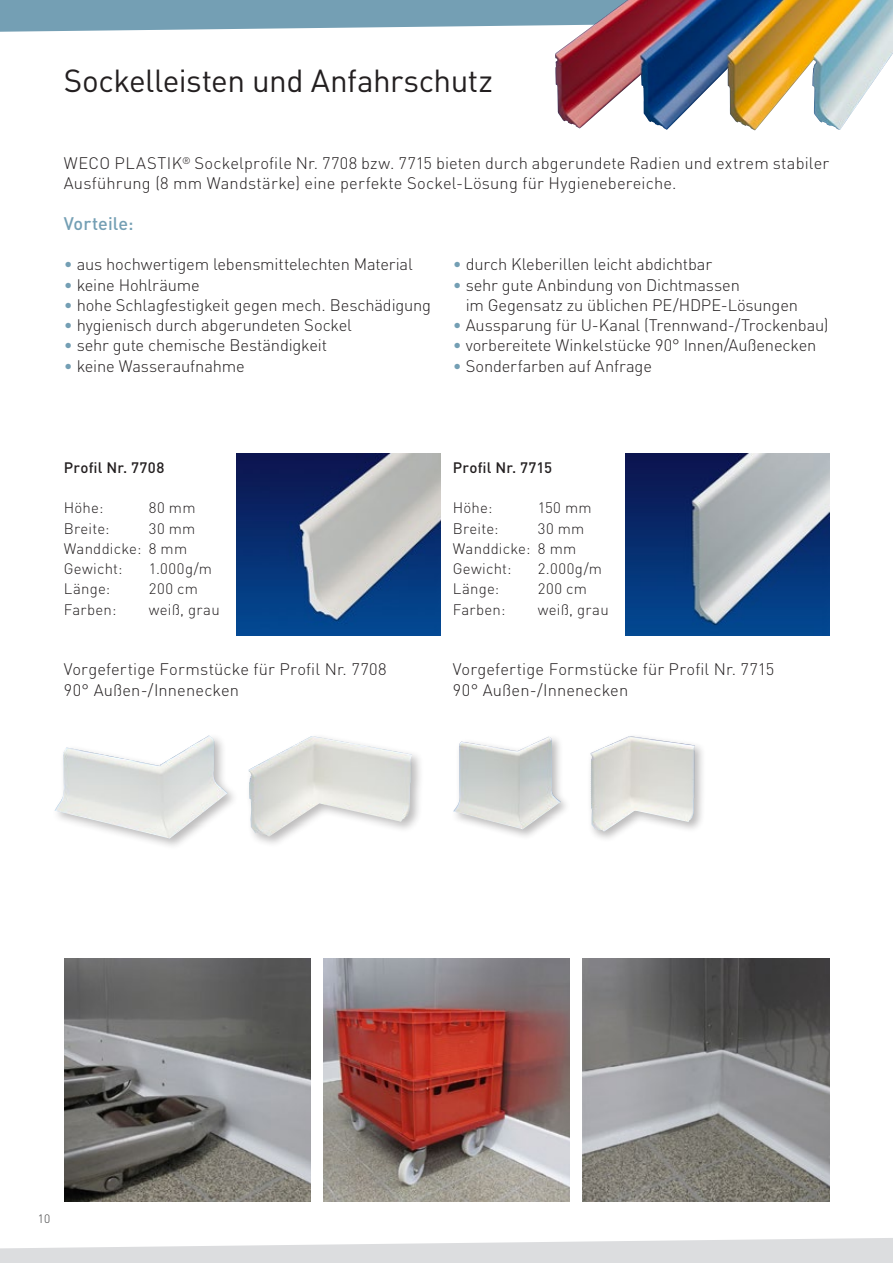
<style>
.page{position:relative;width:893px;height:1263px;background:#fff}
.page>*{position:absolute;margin:0;border:0;box-sizing:border-box;transform-origin:0 0}
.Head{font:31.5px "DIN Pro";letter-spacing:-.02em;color:#231f20}
.Head_Text_grün{font:500 18px "DIN Pro";letter-spacing:.005em;color:#749fb4}
.Text{font:300 16.5px/20.2px "DIN Pro";letter-spacing:-.005em;color:#231f20}
.Text-2{font:300 15px "DIN Pro";letter-spacing:.015em;color:#231f20}
.Text-3{font:500 15px "DIN Pro";letter-spacing:.02em;color:#231f20}
.t1{font:300 12px "DIN Pro";color:#3e3e3f}
.s1{color:#749fb4}
</style>
<div class="page">
<svg style="left:0;top:1238px;width:893px;height:25px"></svg>
<svg style="left:0;top:0;width:893px;height:32px;background:#8babb4"></svg>
<img style="left:625px;top:454px;width:204px;height:182px">
<img style="left:237px;top:454px;width:203px;height:182px">
<img style="left:323px;top:959px;width:247px;height:243px">
<img style="left:65px;top:959px;width:245px;height:243px">
<img style="left:583px;top:959px;width:246px;height:243px">
<div style="left:52px;top:732px;width:187px;height:118px;background:#231f20;opacity:.3"></div>
<img style="left:55px;top:735px;width:173px;height:104px">
<div style="left:245px;top:733px;width:179px;height:115px;background:#231f20;opacity:.3"></div>
<img style="left:249px;top:736px;width:163px;height:100px">
<div style="left:450px;top:734px;width:121px;height:106px;background:#231f20;opacity:.3"></div>
<img style="left:453px;top:737px;width:108px;height:92px">
<div style="left:587px;top:733px;width:119px;height:109px;background:#231f20;opacity:.3"></div>
<img style="left:591px;top:736px;width:38px;height:70px">
<img style="left:555px;top:0;width:262px;height:130px">
<p class="Head" style="left:64px;top:59px;width:430px">Sockelleisten und Anfahrschutz</p>
<p class="Text" style="left:64px;top:152px;width:767px">WECO PLASTIK<sup>®</sup> Sockelprofile Nr. 7708 bzw. 7715 bieten durch abgerundete Radien und extrem stabiler<br>Ausführung (8 mm Wandstärke) eine perfekte Sockel-Lösung für Hygienebereiche.</p>
<p class="Head_Text_grün" style="left:64px;top:211px;width:71px">Vorteile:</p>
<p class="Text" style="left:64px;top:254px;width:351px"><span class="s1">•</span> aus hochwertigem lebensmittelechten Material</p>
<p class="Text" style="left:64px;top:274px;width:137px"><span class="s1">•</span> keine Hohlräume</p>
<p class="Text" style="left:64px;top:294px;width:369px"><span class="s1">•</span> hohe Schlagfestigkeit gegen mech. Beschädigung</p>
<p class="Text" style="left:64px;top:314px;width:290px"><span class="s1">•</span> hygienisch durch abgerundeten Sockel</p>
<p class="Text" style="left:64px;top:335px;width:265px"><span class="s1">•</span> sehr gute chemische Beständigkeit</p>
<p class="Text" style="left:64px;top:355px;width:182px"><span class="s1">•</span> keine Wasseraufnahme</p>
<p class="Text" style="left:453px;top:254px;width:261px"><span class="s1">•</span> durch Kleberillen leicht abdichtbar</p>
<p class="Text" style="left:466px;top:274px;width:334px;text-indent:-13px"><span class="s1">•</span> sehr gute Anbindung von Dichtmassen<br>im Gegensatz zu üblichen PE/HDPE-Lösungen</p>
<p class="Text" style="left:453px;top:314px;width:377px"><span class="s1">•</span> Aussparung für U-Kanal (Trennwand-/Trockenbau)</p>
<p class="Text" style="left:453px;top:335px;width:365px"><span class="s1">•</span> vorbereitete Winkelstücke 90° Innen/Außenecken</p>
<p class="Text" style="left:453px;top:355px;width:201px"><span class="s1">•</span> Sonderfarben auf Anfrage</p>
<p class="Text-3" style="left:64px;top:457px;width:102px">Profil Nr. 7708</p>
<p class="Text-2" style="left:64px;top:498px;width:41px">Höhe:</p>
<p class="Text-2" style="left:149px;top:498px;width:48px">80 mm</p>
<p class="Text-2" style="left:64px;top:518px;width:47px">Breite:</p>
<p class="Text-2" style="left:149px;top:518px;width:48px">30 mm</p>
<p class="Text-2" style="left:64px;top:538px;width:125px">Wanddicke: 8 mm</p>
<p class="Text-2" style="left:64px;top:558px;width:60px">Gewicht:</p>
<p class="Text-2" style="left:149px;top:558px;width:65px">1.000g/m</p>
<p class="Text-2" style="left:64px;top:579px;width:48px">Länge:</p>
<p class="Text-2" style="left:149px;top:579px;width:51px">200 cm</p>
<p class="Text-2" style="left:64px;top:599px;width:54px">Farben:</p>
<p class="Text-2" style="left:149px;top:599px;width:72px">weiß, grau</p>
<p class="Text" style="left:64px;top:659px;width:324px">Vorgefertige Formstücke für Profil Nr. 7708</p>
<p class="Text" style="left:64px;top:679px;width:177px">90° Außen-/Innenecken</p>
<p class="Text-3" style="left:453px;top:457px;width:101px">Profil Nr. 7715</p>
<p class="Text-2" style="left:453px;top:498px;width:41px">Höhe:</p>
<p class="Text-2" style="left:538px;top:498px;width:55px">150 mm</p>
<p class="Text-2" style="left:453px;top:518px;width:47px">Breite:</p>
<p class="Text-2" style="left:538px;top:518px;width:48px">30 mm</p>
<p class="Text-2" style="left:453px;top:538px;width:125px">Wanddicke: 8 mm</p>
<p class="Text-2" style="left:453px;top:558px;width:60px">Gewicht:</p>
<p class="Text-2" style="left:538px;top:558px;width:66px">2.000g/m</p>
<p class="Text-2" style="left:453px;top:579px;width:48px">Länge:</p>
<p class="Text-2" style="left:538px;top:579px;width:51px">200 cm</p>
<p class="Text-2" style="left:453px;top:599px;width:54px">Farben:</p>
<p class="Text-2" style="left:538px;top:599px;width:72px">weiß, grau</p>
<p class="Text" style="left:453px;top:659px;width:323px">Vorgefertige Formstücke für Profil Nr. 7715</p>
<p class="Text" style="left:453px;top:679px;width:177px">90° Außen-/Innenecken</p>
<p class="t1" style="left:38px;top:1211px;width:14px">10</p>
</div>
